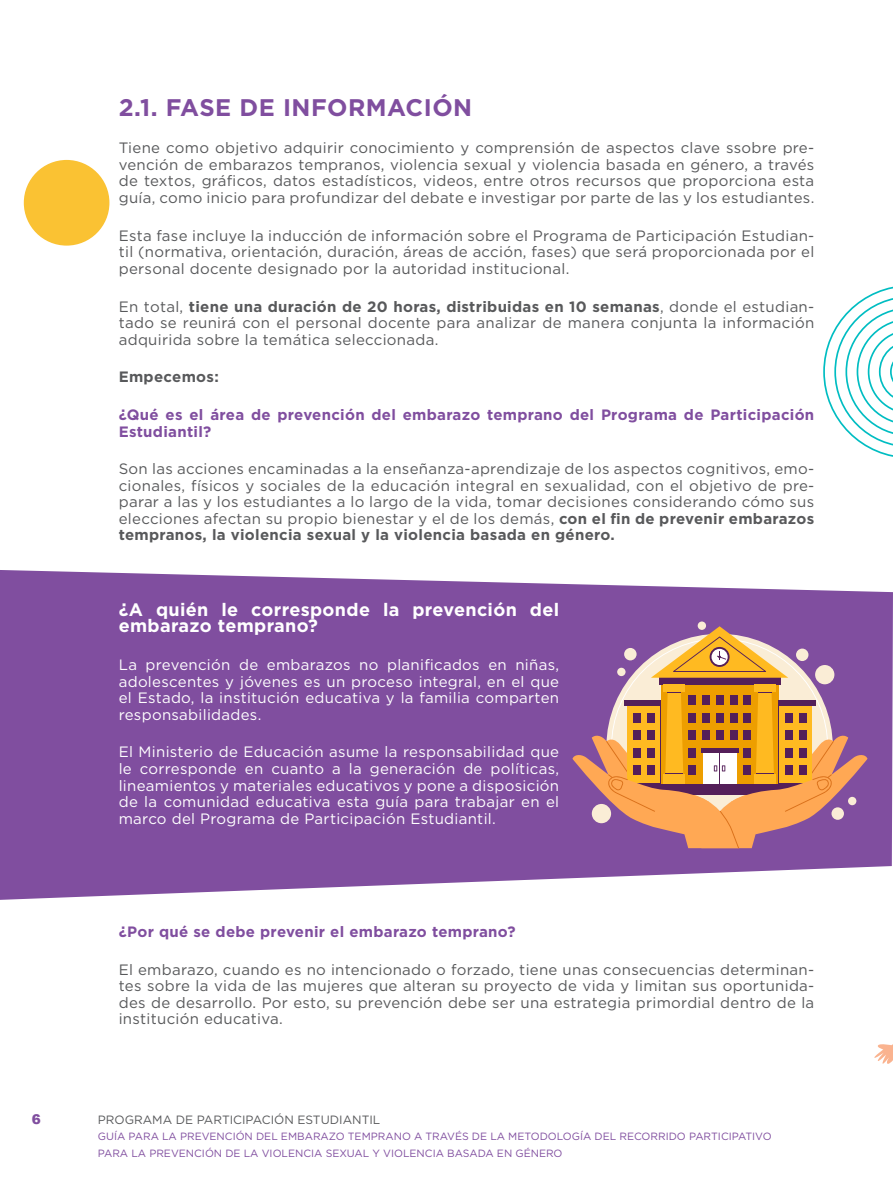
<style>
.page{position:relative;width:893px;height:1191px;background:#fff}
.page>*{position:absolute;margin:0;border:0;box-sizing:border-box;transform-origin:0 0}
.t1{font:700 24px "Gotham";letter-spacing:.02em;color:#804e9f}
.t2{font:700 18px/16.5px "Gotham";letter-spacing:.02em;color:#fff}
.t3{font:15px/16.5px "Gotham";letter-spacing:.02em;color:#58595b;text-align:justify}
.t4{font:15px/16.5px "Gotham";letter-spacing:.02em;color:#fff;text-align:justify}
.t5{font:700 15px/16.5px "Gotham";letter-spacing:.02em;color:#804e9f}
.t6{font:700 15px "Gotham";letter-spacing:.02em;color:#58595b}
.t7{font:900 13.5px "Arial";color:#804e9f}
.t8{font:12px "Gotham";color:#58595b}
.t9{font:10.5px/16.5px "Gotham";color:#804e9f}
.s1{font-weight:700}
</style>
<div class="page">
<svg style="left:0;top:570px;width:893px;height:330px;background:#8d61a9"></svg>
<div style="left:24px;top:160px;width:85px;height:86px;background:#fac233;border-radius:50%"></div>
<svg style="left:823px;top:286px;width:70px;height:171px"></svg>
<svg style="left:874px;top:1044px;width:19px;height:20px"></svg>
<div style="left:698px;top:621px;width:8px;height:9px;background:#faedd6;border-radius:50%"></div>
<svg style="left:572px;top:626px;width:295px;height:222px;background:#be8470"></svg>
<p class="t7" style="left:32px;top:1109px;width:11px">6</p>
<h1 class="t1" style="left:119px;top:91px;width:355px">2.1. FASE DE INFORMACIÓN</h1>
<p class="t3" style="left:119px;top:140px;width:697px">Tiene como objetivo adquirir conocimiento y comprensión de aspectos clave ssobre pre&shy;vención de embarazos tempranos, violencia sexual y violencia basada en género, a través de textos, gráficos, datos estadísticos, videos, entre otros recursos que proporciona esta guía, como inicio para profundizar del debate e investigar por parte de las y los estudiantes.</p>
<p class="t3" style="left:119px;top:227px;width:697px">Esta fase incluye la inducción de información sobre el Programa de Participación Estudian&shy;til (normativa, orientación, duración, áreas de acción, fases) que será proporcionada por el personal docente designado por la autoridad institucional.</p>
<p class="t3" style="left:119px;top:298px;width:697px">En total, <span class="s1">tiene una duración de 20 horas, distribuidas en 10 semanas</span>, donde el estudian&shy;tado se reunirá con el personal docente para analizar de manera conjunta la información adquirida sobre la temática seleccionada.</p>
<p class="t6" style="left:119px;top:367px;width:102px">Empecemos:</p>
<p class="t5" style="left:119px;top:406px;width:697px">¿Qué es el área de prevención del embarazo temprano del Programa de Participación<br>Estudiantil?</p>
<p class="t3" style="left:119px;top:460px;width:697px">Son las acciones encaminadas a la enseñanza-aprendizaje de los aspectos cognitivos, emo&shy;cionales, físicos y sociales de la educación integral en sexualidad, con el objetivo de pre&shy;parar a las y los estudiantes a lo largo de la vida, tomar decisiones considerando cómo sus elecciones afectan su propio bienestar y el de los demás, <span class="s1">con el fin de prevenir embarazos tempranos, la violencia sexual y la violencia basada en género.</span></p>
<p class="t2" style="left:119px;top:601px;width:442px">¿A quién le corresponde la prevención del embarazo temprano?</p>
<p class="t4" style="left:119px;top:656px;width:442px">La prevención de embarazos no planificados en niñas, adolescentes y jóvenes es un proceso integral, en el que el Estado, la institución educativa y la familia comparten responsabilidades.</p>
<p class="t4" style="left:119px;top:743px;width:442px">El Ministerio de Educación asume la responsabilidad que le corresponde en cuanto a la generación de políticas, lineamientos y materiales educativos y pone a disposición de la comunidad educativa esta guía para trabajar en el marco del Programa de Participación Estudiantil.</p>
<p class="t5" style="left:119px;top:923px;width:398px">¿Por qué se debe prevenir el embarazo temprano?</p>
<p class="t3" style="left:119px;top:960px;width:697px">El embarazo, cuando es no intencionado o forzado, tiene unas consecuencias determinan&shy;tes sobre la vida de las mujeres que alteran su proyecto de vida y limitan sus oportunida&shy;des de desarrollo. Por esto, su prevención debe ser una estrategia primordial dentro de la institución educativa.</p>
<p class="t8" style="left:98px;top:1111px;width:284px">PROGRAMA DE PARTICIPACIÓN ESTUDIANTIL</p>
<p class="t9" style="left:98px;top:1128px;width:675px">GUÍA PARA LA PREVENCIÓN DEL EMBARAZO TEMPRANO A TRAVÉS DE LA METODOLOGÍA DEL RECORRIDO PARTICIPATIVO<br>PARA LA PREVENCIÓN DE LA VIOLENCIA SEXUAL Y VIOLENCIA BASADA EN GÉNERO</p>
</div>
